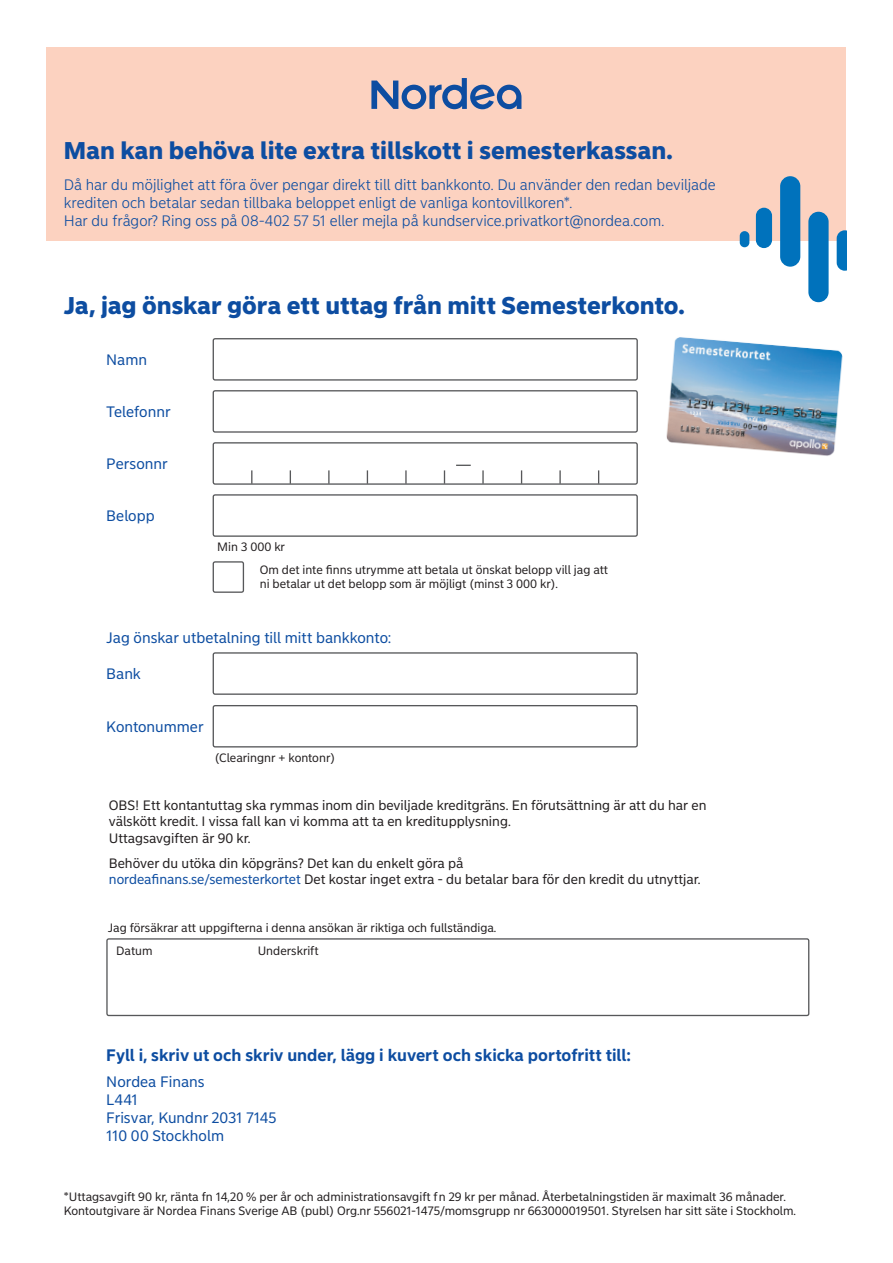
<style>
.page{position:relative;width:893px;height:1263px;background:#fff}
.page>*{position:absolute;margin:0;border:0;box-sizing:border-box;transform-origin:0 0}
.t1{font:900 24px "Nordea Sans Small";letter-spacing:-.005em;color:#0d4da1}
.t2{font:700 16.5px "Nordea Sans Small";color:#0d4da1}
.t3{font:300 15px/18px "Nordea Sans Small";color:#0d4da1}
.t4{font:15px "Nordea Sans Small";color:#0d4da1}
.t5{font:13.5px/16.5px "Nordea Sans Small";color:#231f20}
.t6{font:12px/14.4px "Nordea Sans Small";color:#231f20}
.s1{color:#0d4da1}
</style>
<div class="page">
<div style="left:47px;top:47px;width:799px;height:193px;background:#fcd2c0"></div>
<div style="left:213px;top:494px;width:425px;height:43px;border:1px solid #57585a;border-radius:2px"></div>
<div style="left:106px;top:938px;width:703px;height:78px;border:1px solid #57585a;border-radius:2px"></div>
<div style="left:213px;top:652px;width:425px;height:43px;border:1px solid #57585a;border-radius:2px"></div>
<div style="left:213px;top:705px;width:425px;height:42px;border:1px solid #57585a;border-radius:2px"></div>
<div style="left:213px;top:561px;width:31px;height:32px;border:1px solid #57585a;border-radius:2px"></div>
<div style="left:213px;top:338px;width:425px;height:43px;border:1px solid #57585a;border-radius:2px"></div>
<div style="left:213px;top:390px;width:425px;height:43px;border:1px solid #57585a;border-radius:2px"></div>
<div style="left:213px;top:442px;width:425px;height:43px;border:1px solid #57585a;border-radius:2px"></div>
<svg style="left:251px;top:470px;width:1px;height:14px"></svg>
<svg style="left:290px;top:470px;width:1px;height:14px"></svg>
<svg style="left:328px;top:470px;width:2px;height:14px"></svg>
<svg style="left:482px;top:470px;width:2px;height:14px"></svg>
<svg style="left:456px;top:465px;width:15px;height:1px"></svg>
<svg style="left:367px;top:470px;width:1px;height:14px"></svg>
<svg style="left:521px;top:470px;width:1px;height:14px"></svg>
<svg style="left:405px;top:470px;width:2px;height:14px"></svg>
<svg style="left:598px;top:470px;width:1px;height:14px"></svg>
<svg style="left:559px;top:470px;width:2px;height:14px"></svg>
<svg style="left:444px;top:470px;width:1px;height:14px"></svg>
<svg style="left:371px;top:78px;width:150px;height:31px"></svg>
<div style="left:756px;top:208px;width:16px;height:40px;background:#0072bc;border-radius:8px"></div>
<div style="left:740px;top:231px;width:9px;height:16px;background:#0072bc;border-radius:5px"></div>
<svg style="left:837px;top:230px;width:9px;height:41px"></svg>
<div style="left:780px;top:176px;width:20px;height:91px;background:#0072bc;border-radius:10px"></div>
<div style="left:808px;top:212px;width:21px;height:90px;background:#0072bc;border-radius:10px"></div>
<img style="left:666px;top:337px;width:177px;height:119px">
<p class="t1" style="left:64px;top:136px;width:611px">Man kan behöva lite extra tillskott i semesterkassan.</p>
<p class="t3" style="left:64px;top:176px;width:654px">Då har du möjlighet att föra över pengar direkt till ditt bankkonto. Du använder den redan beviljade krediten och betalar sedan tillbaka beloppet enligt de vanliga kontovillkoren*.</p>
<p class="t3" style="left:64px;top:212px;width:602px">Har du frågor? Ring oss på 08-402 57 51 eller mejla på kundservice.privatkort@nordea.com.</p>
<p class="t1" style="left:64px;top:290px;width:622px">Ja, jag önskar göra ett uttag från mitt Semesterkonto.</p>
<p class="t4" style="left:106px;top:351px;width:42px">Namn</p>
<p class="t4" style="left:106px;top:403px;width:66px">Telefonnr</p>
<p class="t4" style="left:106px;top:455px;width:63px">Personnr</p>
<p class="t4" style="left:106px;top:507px;width:50px">Belopp</p>
<p class="t6" style="left:217px;top:540px;width:69px">Min 3 000 kr</p>
<p class="t6" style="left:260px;top:562px;width:350px">Om det inte finns utrymme att betala ut önskat belopp vill jag att ni betalar ut det belopp som är möjligt (minst 3 000 kr).</p>
<p class="t4" style="left:106px;top:629px;width:287px">Jag önskar utbetalning till mitt bankkonto:</p>
<p class="t4" style="left:106px;top:665px;width:36px">Bank</p>
<p class="t4" style="left:106px;top:717px;width:99px">Kontonummer</p>
<p class="t6" style="left:215px;top:751px;width:122px">(Clearingnr + kontonr)</p>
<p class="t5" style="left:109px;top:797px;width:599px">OBS! Ett kontantuttag ska rymmas inom din beviljade kreditgräns. En förutsättning är att du har en välskött kredit. I vissa fall kan vi komma att ta en kreditupplysning.</p>
<p class="t5" style="left:109px;top:830px;width:143px">Uttagsavgiften är 90 kr.</p>
<p class="t5" style="left:109px;top:855px;width:356px">Behöver du utöka din köpgräns? Det kan du enkelt göra på</p>
<p class="t5" style="left:109px;top:872px;width:593px"><span class="s1">nordeafinans.se/semesterkortet</span> Det kostar inget extra - du betalar bara för den kredit du utnyttjar.</p>
<p class="t6" style="left:108px;top:921px;width:390px">Jag försäkrar att uppgifterna i denna ansökan är riktiga och fullständiga.</p>
<p class="t6" style="left:116px;top:944px;width:38px">Datum</p>
<p class="t6" style="left:258px;top:944px;width:62px">Underskrift</p>
<p class="t2" style="left:106px;top:1044px;width:526px">Fyll i, skriv ut och skriv under, lägg i kuvert och skicka portofritt till:</p>
<p class="t4" style="left:106px;top:1073px;width:100px">Nordea Finans</p>
<p class="t4" style="left:106px;top:1091px;width:33px">L441</p>
<p class="t4" style="left:106px;top:1109px;width:172px">Frisvar, Kundnr 2031 7145</p>
<p class="t4" style="left:106px;top:1127px;width:119px">110 00 Stockholm</p>
<p class="t6" style="left:64px;top:1189px;width:734px">*Uttagsavgift 90 kr, ränta fn 14,20 % per år och administrationsavgift fn 29 kr per månad. Återbetalningstiden är maximalt 36 månader.<br>Kontoutgivare är Nordea Finans Sverige AB (publ) Org.nr 556021-1475/momsgrupp nr 663000019501. Styrelsen har sitt säte i Stockholm.</p>
</div>
